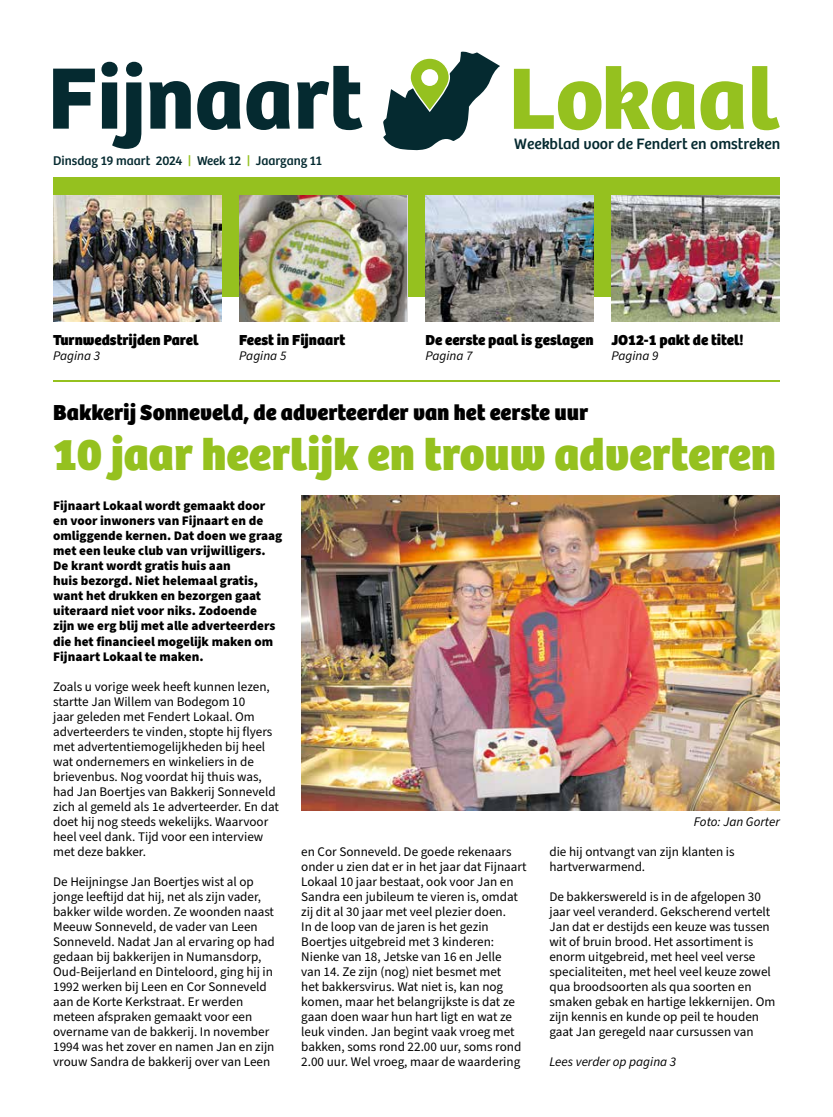
<style>
.page{position:relative;width:833px;height:1117px;background:#fff}
.page>*{position:absolute;margin:0;border:0;box-sizing:border-box;transform-origin:0 0}
.t1{font:700 90.12px "Bree";color:#052a30}
.t2{font:700 90.12px "Bree";color:#95c11f}
.t3{font:800 46.25px "Bree";color:#95c11f}
.t4{font:800 22.5px "Bree";color:#000}
.t5{font:15.75px "Bree";color:#052a30}
.t6{font:800 15px "Bree";color:#000}
.t7{font:13.12px/15px "Source Sans Pro";color:#000}
.t8{font:900 13.12px/15px "Source Sans Pro";color:#000}
.t9{font:italic 13.12px "Source Sans Pro";color:#000}
.t10{font:13.12px "Bree";color:#052a30}
.s1{color:#95c11f}
</style>
<div class="page">
<div style="left:53px;top:177px;width:727px;height:120px;background:#95c11f"></div>
<hr style="left:53px;top:380px;width:727px;height:2px;background:#95c11f">
<img style="left:53px;top:195px;width:168px;height:126px">
<img style="left:239px;top:195px;width:168px;height:126px">
<img style="left:425px;top:195px;width:169px;height:126px">
<img style="left:611px;top:195px;width:169px;height:126px">
<svg style="left:383px;top:51px;width:117px;height:100px"></svg>
<div style="left:421px;top:69px;width:17px;height:17px;background:#fff;border-radius:50%"></div>
<img style="left:301px;top:495px;width:479px;height:315px">
<h1 class="t1" style="left:48px;top:44px;width:316px">Fijnaart</h1>
<h1 class="t2" style="left:509px;top:44px;width:272px">Lokaal</h1>
<p class="t5" style="left:514px;top:135px;width:268px">Weekblad voor de Fendert en omstreken</p>
<p class="t10" style="left:53px;top:153px;width:270px">Dinsdag 19 maart 2024 <span class="s1">|</span> Week 12 <span class="s1">|</span> Jaargang 11</p>
<p class="t6" style="left:53px;top:331px;width:147px">Turnwedstrijden Parel</p>
<p class="t9" style="left:53px;top:347px;width:49px">Pagina 3</p>
<p class="t6" style="left:239px;top:331px;width:108px">Feest in Fijnaart</p>
<p class="t9" style="left:239px;top:347px;width:49px">Pagina 5</p>
<p class="t6" style="left:425px;top:331px;width:170px">De eerste paal is geslagen</p>
<p class="t9" style="left:425px;top:347px;width:49px">Pagina 7</p>
<p class="t6" style="left:611px;top:331px;width:134px">JO12-1 pakt de titel!</p>
<p class="t9" style="left:611px;top:347px;width:49px">Pagina 9</p>
<h3 class="t4" style="left:53px;top:399px;width:536px">Bakkerij Sonneveld, de adverteerder van het eerste uur</h3>
<h2 class="t3" style="left:53px;top:426px;width:724px">10 jaar heerlijk en trouw adverteren</h2>
<p class="t8" style="left:53px;top:498px;width:231px">Fijnaart Lokaal wordt gemaakt door en voor inwoners van Fijnaart en de omliggende kernen. Dat doen we graag met een leuke club van vrijwilligers.<br>De krant wordt gratis huis aan<br>huis bezorgd. Niet helemaal gratis, want het drukken en bezorgen gaat uiteraard niet voor niks. Zodoende<br>zijn we erg blij met alle adverteerders die het financieel mogelijk maken om Fijnaart Lokaal te maken.</p>
<p class="t7" style="left:53px;top:679px;width:227px">Zoals u vorige week heeft kunnen lezen, startte Jan Willem van Bodegom 10<br>jaar geleden met Fendert Lokaal. Om adverteerders te vinden, stopte hij flyers met advertentiemogelijkheden bij heel wat ondernemers en winkeliers in de brievenbus. Nog voordat hij thuis was, had Jan Boertjes van Bakkerij Sonneveld zich al gemeld als 1e adverteerder. En dat doet hij nog steeds wekelijks. Waarvoor heel veel dank. Tijd voor een interview met deze bakker.</p>
<p class="t7" style="left:53px;top:874px;width:223px">De Heijningse Jan Boertjes wist al op jonge leeftijd dat hij, net als zijn vader, bakker wilde worden. Ze woonden naast Meeuw Sonneveld, de vader van Leen Sonneveld. Nadat Jan al ervaring op had gedaan bij bakkerijen in Numansdorp, Oud-Beijerland en Dinteloord, ging hij in 1992 werken bij Leen en Cor Sonneveld aan de Korte Kerkstraat. Er werden meteen afspraken gemaakt voor een overname van de bakkerij. In november 1994 was het zover en namen Jan en zijn vrouw Sandra de bakkerij over van Leen</p>
<p class="t9" style="left:694px;top:812px;width:87px">Foto: Jan Gorter</p>
<p class="t7" style="left:301px;top:844px;width:227px">en Cor Sonneveld. De goede rekenaars onder u zien dat er in het jaar dat Fijnaart Lokaal 10 jaar bestaat, ook voor Jan en Sandra een jubileum te vieren is, omdat zij dit al 30 jaar met veel plezier doen.<br>In de loop van de jaren is het gezin Boertjes uitgebreid met 3 kinderen:<br>Nienke van 18, Jetske van 16 en Jelle<br>van 14. Ze zijn (nog) niet besmet met<br>het bakkersvirus. Wat niet is, kan nog komen, maar het belangrijkste is dat ze gaan doen waar hun hart ligt en wat ze leuk vinden. Jan begint vaak vroeg met bakken, soms rond 22.00 uur, soms rond 2.00 uur. Wel vroeg, maar de waardering</p>
<p class="t7" style="left:549px;top:844px;width:187px">die hij ontvangt van zijn klanten is hartverwarmend.</p>
<p class="t7" style="left:549px;top:889px;width:227px">De bakkerswereld is in de afgelopen 30 jaar veel veranderd. Gekscherend vertelt Jan dat er destijds een keuze was tussen wit of bruin brood. Het assortiment is enorm uitgebreid, met heel veel verse specialiteiten, met heel veel keuze zowel qua broodsoorten als qua soorten en smaken gebak en hartige lekkernijen. Om zijn kennis en kunde op peil te houden gaat Jan geregeld naar cursussen van</p>
<p class="t9" style="left:549px;top:1052px;width:128px">Lees verder op pagina 3</p>
</div>
